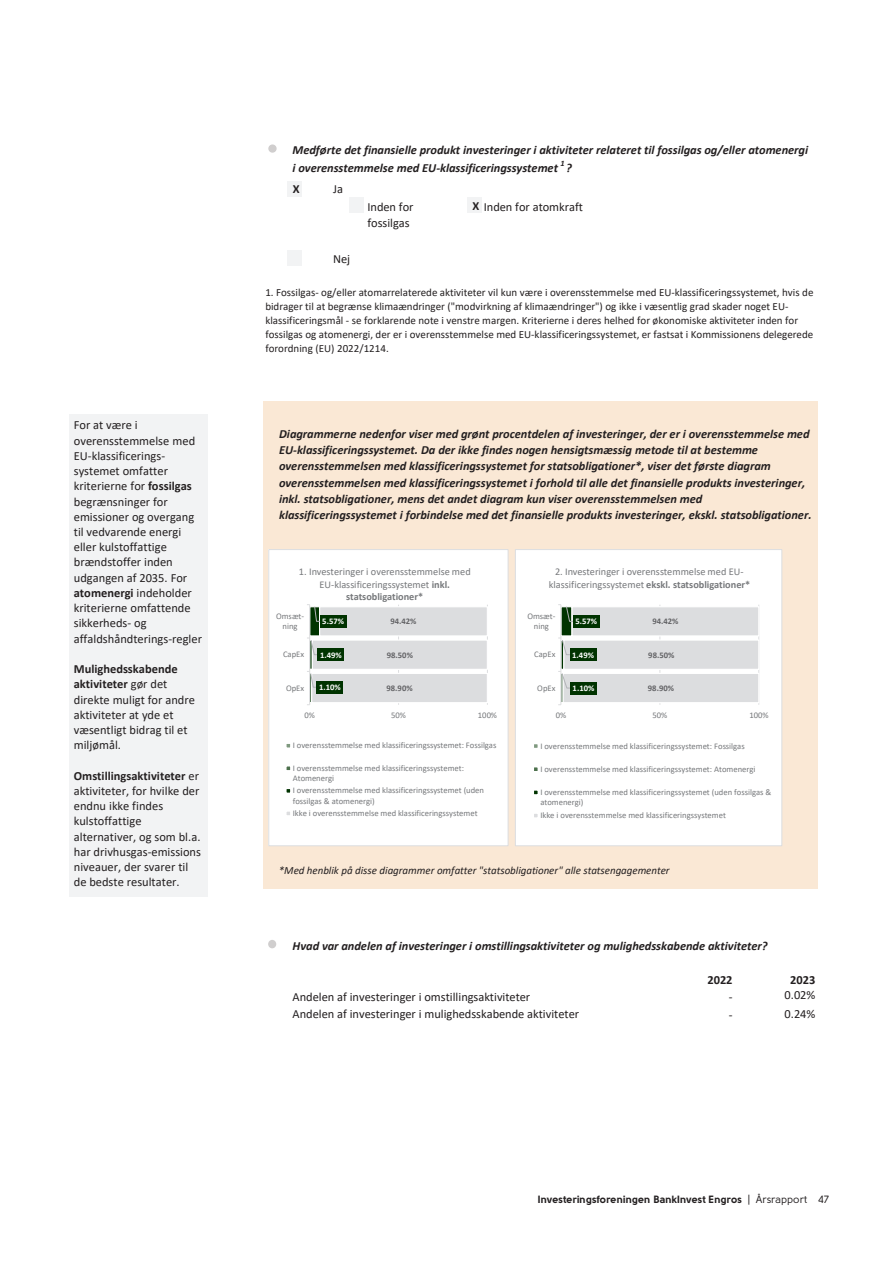
<style>
.page{position:relative;width:893px;height:1263px;background:#fff}
.page>*{position:absolute;margin:0;border:0;box-sizing:border-box;transform-origin:0 0}
.t1{font:italic 700 12.45px/16px "Calibri";color:#231f20}
.t2{font:12.45px/15.3px "Calibri";color:#231f20}
.t3{font:700 12.45px "Calibri";color:#231f20}
.t4{font:10.95px/14.1px "Calibri";color:#231f20}
.t5{font:italic 10.95px "Calibri";letter-spacing:-.005em;color:#231f20}
.t6{font:10.5px "Solomon Sans Bold";color:#231f20}
.t7{font:10.35px/12.6px "Calibri";color:#76787b;text-align:center}
.t8{font:8.7px "Calibri";letter-spacing:-.005em;color:#76787b}
.t9{font:8.55px/10.5px "Calibri";color:#76787b;text-align:center}
.t10{font:700 8.55px "Calibri";letter-spacing:.005em;color:#636366}
.t11{font:700 8.55px "Calibri";letter-spacing:.005em;color:#fff}
.t12{font:italic 700 8.25px "Calibri";color:#231f20}
.s1{font-weight:700}
.s2{font-family:"Solomon Sans Normal"}
</style>
<div class="page">
<div style="left:263px;top:401px;width:554px;height:487px;background:#fae8d5"></div>
<div style="left:268px;top:940px;width:8px;height:8px;background:#d0cece;border-radius:50%"></div>
<div style="left:69px;top:414px;width:139px;height:483px;background:#f2f3f4"></div>
<div style="left:287px;top:181px;width:15px;height:15px;background:#f2f3f4"></div>
<div style="left:268px;top:144px;width:9px;height:9px;background:#d0cece;border-radius:50%"></div>
<div style="left:350px;top:198px;width:14px;height:15px;background:#f2f3f4"></div>
<div style="left:467px;top:197px;width:15px;height:16px;background:#f2f3f4"></div>
<div style="left:287px;top:250px;width:15px;height:15px;background:#f2f3f4"></div>
<div style="left:269px;top:550px;width:239px;height:296px;background:#fff"></div>
<svg style="left:307px;top:604px;width:181px;height:101px"></svg>
<div style="left:317px;top:681px;width:26px;height:13px;background:#030"></div>
<div style="left:318px;top:648px;width:26px;height:13px;background:#030"></div>
<div style="left:320px;top:615px;width:26px;height:13px;background:#030"></div>
<svg style="left:286px;top:744px;width:5px;height:4px"></svg>
<svg style="left:286px;top:766px;width:5px;height:5px"></svg>
<svg style="left:286px;top:789px;width:5px;height:4px"></svg>
<svg style="left:286px;top:811px;width:4px;height:4px"></svg>
<div style="left:268px;top:549px;width:240px;height:297px;border:1px solid #dcdddf"></div>
<div style="left:515px;top:550px;width:267px;height:296px;background:#fff"></div>
<svg style="left:558px;top:604px;width:201px;height:101px"></svg>
<div style="left:570px;top:682px;width:27px;height:12px;background:#030"></div>
<div style="left:570px;top:648px;width:26px;height:13px;background:#030"></div>
<div style="left:573px;top:615px;width:26px;height:13px;background:#030"></div>
<svg style="left:534px;top:744px;width:4px;height:4px"></svg>
<svg style="left:534px;top:767px;width:4px;height:4px"></svg>
<svg style="left:534px;top:790px;width:4px;height:5px"></svg>
<svg style="left:534px;top:814px;width:4px;height:4px"></svg>
<div style="left:515px;top:549px;width:267px;height:297px;border:1px solid #dcdddf"></div>
<p class="t2" style="left:74px;top:417px;width:130px">For at være i overensstemmelse med<br>EU-klassificerings&shy;systemet omfatter kriterierne for <span class="s1">fossilgas </span>begrænsninger for emissioner og overgang til vedvarende energi eller kulstoffattige brændstoffer inden udgangen af 2035. For <span class="s1">atomenergi</span> indeholder kriterierne omfattende sikkerheds- og affaldshåndterings-regler</p>
<p class="t2" style="left:74px;top:661px;width:123px"><span class="s1">Mulighedsskabende aktiviteter</span> gør det direkte muligt for andre aktiviteter at yde et væsentligt bidrag til et miljømål.</p>
<p class="t2" style="left:74px;top:768px;width:129px"><span class="s1">Omstillingsaktiviteter</span> er aktiviteter, for hvilke der endnu ikke findes kulstoffattige alternativer, og som bl.a. har drivhusgas-emissions niveauer, der svarer til de bedste resultater.</p>
<p class="t1" style="left:293px;top:140px;width:517px;line-height:18.1px">Medførte det finansielle produkt investeringer i aktiviteter relateret til fossilgas og/eller atomenergi i overensstemmelse med EU-klassificeringssystemet</p>
<p class="t12" style="left:560px;top:157px;width:6px">1</p>
<p class="t1" style="left:566px;top:159px;width:7px">?</p>
<p class="t3" style="left:293px;top:180px;width:8px">X</p>
<p class="t2" style="left:333px;top:181px;width:11px">Ja</p>
<p class="t2" style="left:333px;top:250px;width:19px">Nej</p>
<p class="t2" style="left:367px;top:198px;width:48px;line-height:16px">Inden for fossilgas</p>
<p class="t2" style="left:473px;top:199px;width:112px"><span class="s1">X</span> Inden for atomkraft</p>
<p class="t4" style="left:265px;top:285px;width:550px">1. Fossilgas- og/eller atomarrelaterede aktiviteter vil kun være i overensstemmelse med EU-klassificeringssystemet, hvis de bidrager til at begrænse klimaændringer ("modvirkning af klimaændringer") og ikke i væsentlig grad skader noget EU&shy;klassificeringsmål - se forklarende note i venstre margen. Kriterierne i deres helhed for økonomiske aktiviteter inden for fossilgas og atomenergi, der er i overensstemmelse med EU-klassificeringssystemet, er fastsat i Kommissionens delegerede forordning (EU) 2022/1214.</p>
<p class="t1" style="left:279px;top:426px;width:534px">Diagrammerne nedenfor viser med grønt procentdelen af investeringer, der er i overensstemmelse med EU-klassificeringssystemet. Da der ikke findes nogen hensigtsmæssig metode til at bestemme overensstemmelsen med klassificeringssystemet for statsobligationer*, viser det første diagram overensstemmelsen med klassificeringssystemet i forhold til alle det finansielle produkts investeringer, inkl. statsobligationer, mens det andet diagram kun viser overensstemmelsen med klassificeringssystemet i forbindelse med det finansielle produkts investeringer, ekskl. statsobligationer.</p>
<p class="t7" style="left:299px;top:565px;width:173px">1. Investeringer i overensstemmelse med<br>EU-klassificeringssystemet <span class="s1">inkl. statsobligationer*</span></p>
<p class="t7" style="left:549px;top:565px;width:203px">2. Investeringer i overensstemmelse med EU&shy;klassificeringssystemet <span class="s1">ekskl. statsobligationer*</span></p>
<p class="t9" style="left:276px;top:610px;width:29px">Omsæt&shy;ning</p>
<p class="t11" style="left:322px;top:615px;width:23px">5.57%</p>
<p class="t10" style="left:390px;top:615px;width:28px">94.42%</p>
<p class="t9" style="left:527px;top:610px;width:30px">Omsæt&shy;ning</p>
<p class="t11" style="left:575px;top:615px;width:23px">5.57%</p>
<p class="t10" style="left:652px;top:615px;width:28px">94.42%</p>
<p class="t9" style="left:283px;top:649px;width:23px">CapEx</p>
<p class="t11" style="left:320px;top:649px;width:23px">1.49%</p>
<p class="t10" style="left:387px;top:649px;width:28px">98.50%</p>
<p class="t9" style="left:534px;top:649px;width:23px">CapEx</p>
<p class="t11" style="left:572px;top:649px;width:23px">1.49%</p>
<p class="t10" style="left:648px;top:649px;width:28px">98.50%</p>
<p class="t9" style="left:286px;top:682px;width:20px">OpEx</p>
<p class="t11" style="left:319px;top:681px;width:23px">1.10%</p>
<p class="t10" style="left:386px;top:682px;width:28px">98.90%</p>
<p class="t9" style="left:537px;top:682px;width:20px">OpEx</p>
<p class="t11" style="left:573px;top:682px;width:23px">1.10%</p>
<p class="t10" style="left:648px;top:682px;width:28px">98.90%</p>
<p class="t9" style="left:304px;top:710px;width:12px">0%</p>
<p class="t9" style="left:391px;top:710px;width:16px">50%</p>
<p class="t9" style="left:478px;top:710px;width:21px">100%</p>
<p class="t9" style="left:556px;top:710px;width:12px">0%</p>
<p class="t9" style="left:653px;top:710px;width:16px">50%</p>
<p class="t9" style="left:749px;top:710px;width:21px">100%</p>
<p class="t8" style="left:293px;top:739px;width:205px">I overensstemmelse med klassificeringssystemet: Fossilgas</p>
<p class="t9" style="left:293px;top:762px;width:173px">I overensstemmelse med klassificeringssystemet:</p>
<p class="t8" style="left:293px;top:772px;width:43px">Atomenergi</p>
<p class="t9" style="left:293px;top:785px;width:193px;text-align:left">I overensstemmelse med klassificeringssystemet (uden fossilgas &amp; atomenergi)</p>
<p class="t9" style="left:293px;top:808px;width:186px">Ikke i overensstemmelse med klassificeringssystemet</p>
<p class="t9" style="left:540px;top:740px;width:206px">I overensstemmelse med klassificeringssystemet: Fossilgas</p>
<p class="t9" style="left:540px;top:763px;width:217px">I overensstemmelse med klassificeringssystemet: Atomenergi</p>
<p class="t9" style="left:540px;top:787px;width:233px;text-align:left">I overensstemmelse med klassificeringssystemet (uden fossilgas &amp; atomenergi)</p>
<p class="t9" style="left:540px;top:810px;width:187px">Ikke i overensstemmelse med klassificeringssystemet</p>
<p class="t5" style="left:279px;top:863px;width:392px">*Med henblik på disse diagrammer omfatter "statsobligationer" alle statsengagementer</p>
<p class="t1" style="left:293px;top:937px;width:477px">Hvad var andelen af investeringer i omstillingsaktiviteter og mulighedsskabende aktiviteter?</p>
<p class="t2" style="left:293px;top:988px;width:239px">Andelen af investeringer i omstillingsaktiviteter</p>
<p class="t2" style="left:293px;top:1006px;width:288px">Andelen af investeringer i mulighedsskabende aktiviteter</p>
<p class="t3" style="left:707px;top:971px;width:27px">2022</p>
<p class="t3" style="left:790px;top:971px;width:27px">2023</p>
<p class="t2" style="left:729px;top:989px;width:5px">-</p>
<p class="t2" style="left:785px;top:987px;width:32px">0.02%</p>
<p class="t2" style="left:729px;top:1007px;width:5px">-</p>
<p class="t2" style="left:785px;top:1006px;width:32px">0.24%</p>
<p class="t6" style="left:538px;top:1193px;width:293px">Investeringsforeningen BankInvest Engros <span class="s2">| Årsrapport 47</span></p>
</div>
